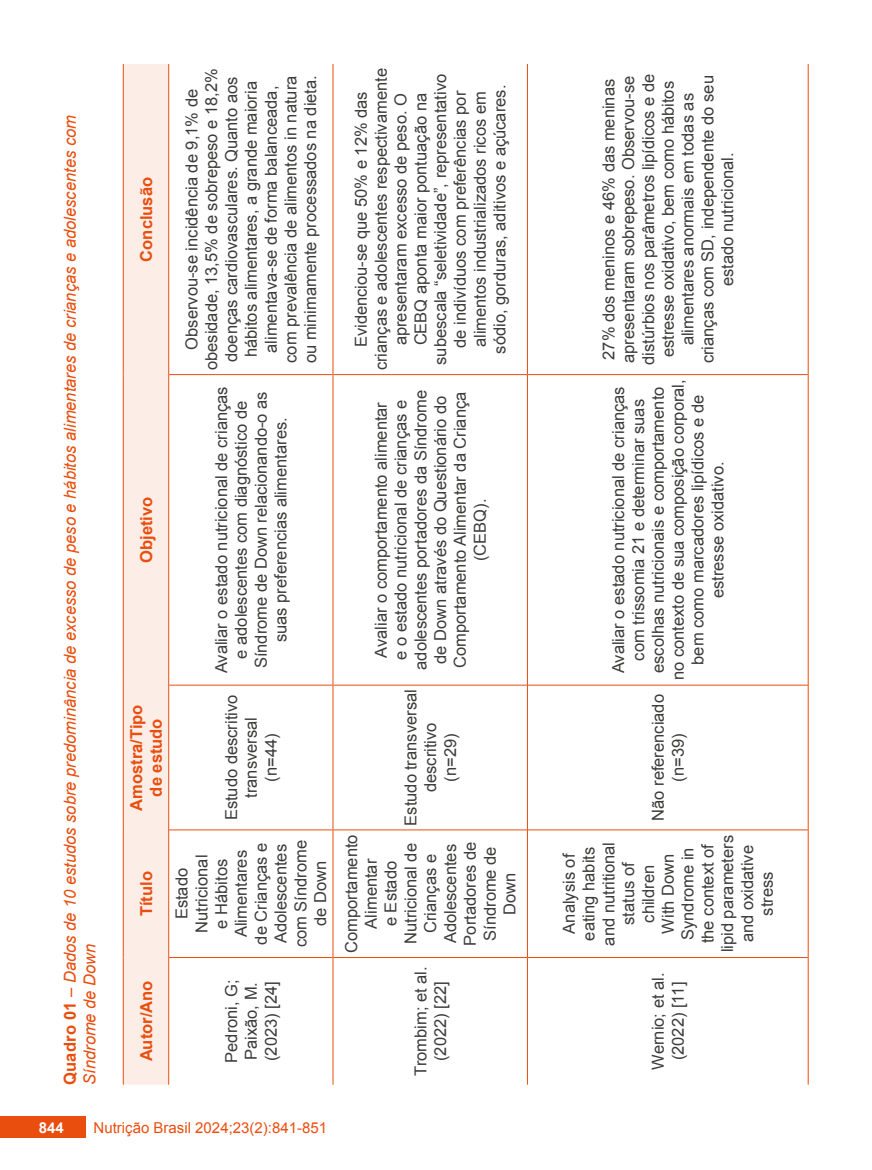
<style>
.page{position:relative;width:872px;height:1170px;background:#fff}
.page>*{position:absolute;margin:0;border:0;box-sizing:border-box;transform-origin:0 0}
.t1{font:16.5px/19.8px "Arial";color:#3c3c3b;text-align:center}
.t2{font:italic 16.5px/19.8px "Arial";color:#e94e0f}
.t3{font:700 16.5px/19.8px "Arial";color:#e94e0f;text-align:center}
.t4{font:15px "Arial";color:#e94e0f}
.t5{font:700 15px "Arial";color:#fff}
.s1{font-weight:700;font-style:normal}
</style>
<div class="page">
<div style="left:0;top:1116px;width:85px;height:21px;background:#e94e0f"></div>
<div style="left:124px;top:64px;width:44px;height:1020px;background:#fdede7"></div>
<hr style="left:123px;top:957px;width:1px;height:127px;background:#e94e0f">
<hr style="left:123px;top:829px;width:1px;height:128px;background:#e94e0f">
<hr style="left:123px;top:685px;width:1px;height:144px;background:#e94e0f">
<hr style="left:123px;top:374px;width:1px;height:311px;background:#e94e0f">
<hr style="left:123px;top:64px;width:1px;height:310px;background:#e94e0f">
<hr style="left:168px;top:957px;width:1px;height:127px;background:#e94e0f">
<hr style="left:168px;top:64px;width:1px;height:310px;background:#e94e0f">
<hr style="left:168px;top:829px;width:1px;height:128px;background:#e94e0f">
<hr style="left:169px;top:957px;width:163px;height:1px;background:#e94e0f">
<hr style="left:168px;top:685px;width:1px;height:144px;background:#e94e0f">
<hr style="left:168px;top:374px;width:1px;height:311px;background:#e94e0f">
<hr style="left:169px;top:374px;width:163px;height:1px;background:#e94e0f">
<hr style="left:333px;top:957px;width:194px;height:1px;background:#e94e0f">
<hr style="left:333px;top:374px;width:194px;height:1px;background:#e94e0f">
<hr style="left:528px;top:957px;width:279px;height:1px;background:#e94e0f">
<hr style="left:528px;top:374px;width:279px;height:1px;background:#e94e0f">
<hr style="left:169px;top:829px;width:163px;height:1px;background:#e94e0f">
<hr style="left:169px;top:684px;width:163px;height:1px;background:#e94e0f">
<hr style="left:332px;top:957px;width:1px;height:127px;background:#e94e0f">
<hr style="left:332px;top:829px;width:1px;height:128px;background:#e94e0f">
<hr style="left:332px;top:685px;width:1px;height:144px;background:#e94e0f">
<hr style="left:333px;top:829px;width:194px;height:1px;background:#e94e0f">
<hr style="left:332px;top:374px;width:1px;height:311px;background:#e94e0f">
<hr style="left:333px;top:684px;width:194px;height:1px;background:#e94e0f">
<hr style="left:332px;top:64px;width:1px;height:310px;background:#e94e0f">
<hr style="left:527px;top:957px;width:1px;height:127px;background:#e94e0f">
<hr style="left:527px;top:829px;width:1px;height:128px;background:#e94e0f">
<hr style="left:527px;top:685px;width:1px;height:144px;background:#e94e0f">
<hr style="left:528px;top:829px;width:279px;height:1px;background:#e94e0f">
<hr style="left:527px;top:374px;width:1px;height:311px;background:#e94e0f">
<hr style="left:528px;top:684px;width:279px;height:1px;background:#e94e0f">
<hr style="left:527px;top:64px;width:1px;height:310px;background:#e94e0f">
<hr style="left:807px;top:957px;width:1px;height:127px;background:#e94e0f">
<hr style="left:807px;top:829px;width:1px;height:128px;background:#e94e0f">
<hr style="left:807px;top:685px;width:1px;height:144px;background:#e94e0f">
<hr style="left:807px;top:374px;width:1px;height:311px;background:#e94e0f">
<hr style="left:807px;top:64px;width:1px;height:310px;background:#e94e0f">
<p class="t2" style="left:60px;top:1084px;width:971px;rotate:-90deg"><span class="s1">Quadro 01</span> – Dados de 10 estudos sobre predominância de excesso de peso e hábitos alimentares de crianças e adolescentes com<br>Síndrome de Down</p>
<p class="t3" style="left:137px;top:261px;width:86px;rotate:-90deg">Conclusão</p>
<p class="t3" style="left:137px;top:563px;width:68px;rotate:-90deg">Objetivo</p>
<p class="t3" style="left:127px;top:810px;width:108px;rotate:-90deg">Amostra/Tipo de estudo</p>
<p class="t3" style="left:137px;top:916px;width:46px;rotate:-90deg">Título</p>
<p class="t3" style="left:137px;top:1061px;width:82px;rotate:-90deg">Autor/Ano</p>
<p class="t1" style="left:182px;top:370px;width:303px;rotate:-90deg">Observou-se incidência de 9,1% de obesidade, 13,5% de sobrepeso e 18,2% doenças cardiovasculares. Quanto aos hábitos alimentares, a grande maioria alimentava-se de forma balanceada, com prevalência de alimentos in natura ou minimamente processados na dieta.</p>
<p class="t1" style="left:212px;top:673px;width:288px;rotate:-90deg">Avaliar o estado nutricional de crianças e adolescentes com diagnóstico de Síndrome de Down relacionando-o as suas preferencias alimentares.</p>
<p class="t1" style="left:221px;top:820px;width:127px;rotate:-90deg">Estudo descritivo transversal (n=44)</p>
<p class="t1" style="left:172px;top:947px;width:109px;rotate:-90deg">Estado<br>Nutricional<br>e Hábitos<br>Alimentares de Crianças e<br>Adolescentes com Síndrome de Down</p>
<p class="t1" style="left:221px;top:1062px;width:85px;text-align:left;rotate:-90deg">Pedroni, G;<br>Paixão, M. (2023) [24]</p>
<p class="t5" style="left:39px;top:1117px;width:27px">844</p>
<p class="t4" style="left:94px;top:1117px;width:235px">Nutrição Brasil 2024;23(2):841-851</p>
<p class="t1" style="left:351px;top:370px;width:303px;rotate:-90deg">Evidenciou-se que 50% e 12% das crianças e adolescentes respectivamente apresentaram excesso de peso. O CEBQ aponta maior pontuação na subescala “seletividade”, representativo de indivíduos com preferências por alimentos industrializados ricos em sódio, gorduras, aditivos e açúcares.</p>
<p class="t1" style="left:371px;top:669px;width:281px;rotate:-90deg">Avaliar o comportamento alimentar<br>e o estado nutricional de crianças e adolescentes portadores da Síndrome de Down através do Questionário do<br>Comportamento Alimentar da Criança (CEBQ).</p>
<p class="t1" style="left:401px;top:825px;width:138px;rotate:-90deg">Estudo transversal descritivo<br>(n=29)</p>
<p class="t1" style="left:341px;top:952px;width:120px;rotate:-90deg">Comportamento<br>Alimentar<br>e Estado<br>Nutricional de<br>Crianças e<br>Adolescentes<br>Portadores de<br>Síndrome de<br>Down</p>
<p class="t1" style="left:411px;top:1075px;width:111px;rotate:-90deg">Trombim; et al. (2022) [22]</p>
<p class="t1" style="left:599px;top:365px;width:292px;rotate:-90deg">27% dos meninos e 46% das meninas apresentaram sobrepeso. Observou-se distúrbios nos parâmetros lipídicos e de estresse oxidativo, bem como hábitos alimentares anormais em todas as crianças com SD, independente do seu estado nutricional.</p>
<p class="t1" style="left:609px;top:680px;width:302px;rotate:-90deg">Avaliar o estado nutricional de crianças com trissomia 21 e determinar suas escolhas nutricionais e comportamento no contexto de sua composição corporal, bem como marcadores lipídicos e de estresse oxidativo.</p>
<p class="t1" style="left:648px;top:820px;width:128px;rotate:-90deg">Não referenciado (n=39)</p>
<p class="t1" style="left:559px;top:952px;width:119px;rotate:-90deg">Analysis of eating habits and nutritional status of children<br>With Down<br>Syndrome in the context of lipid parameters and oxidative stress</p>
<p class="t1" style="left:648px;top:1069px;width:98px;rotate:-90deg">Wernio; et al. (2022) [11]</p>
</div>
